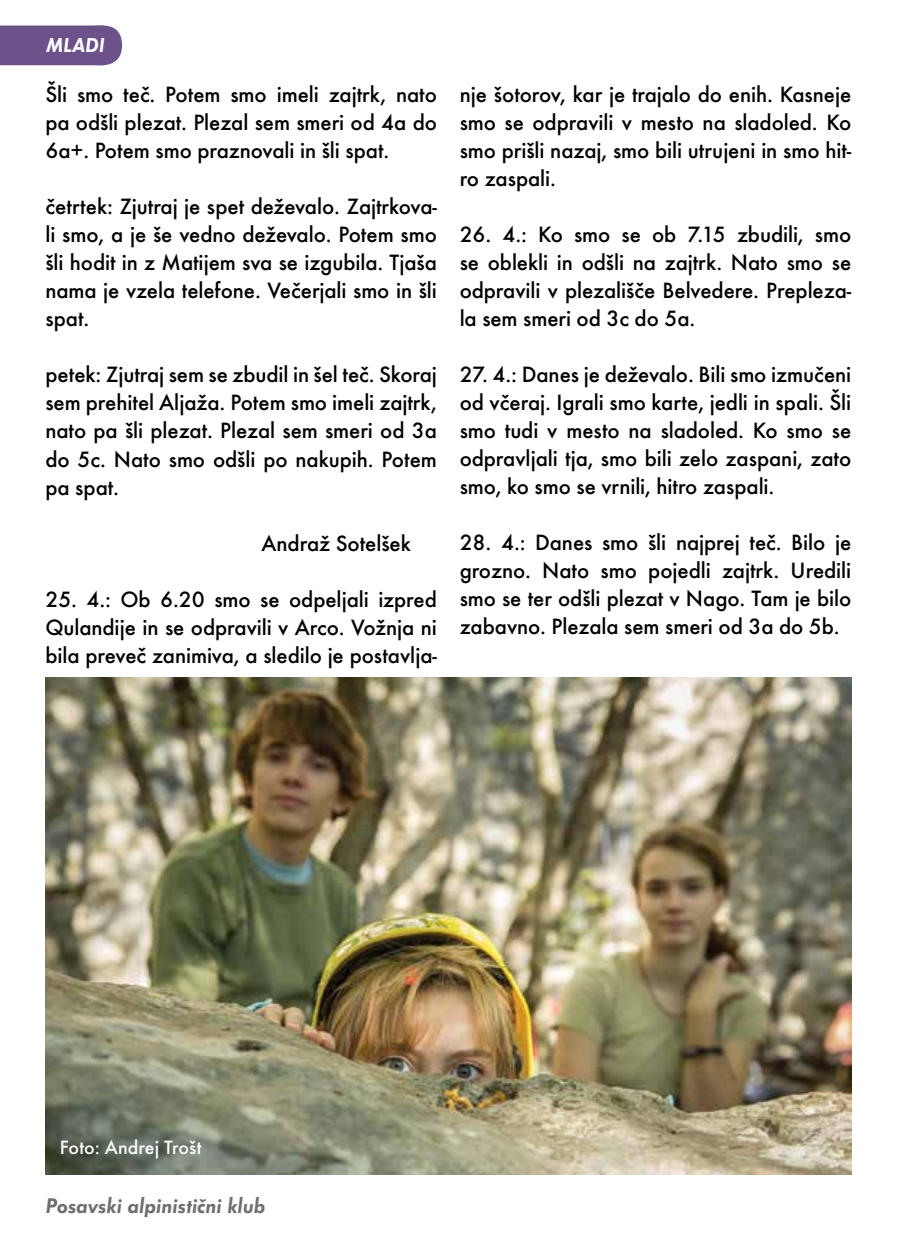
<style>
.page{position:relative;width:908px;height:1248px;background:#fff}
.page>*{position:absolute;margin:0;border:0;box-sizing:border-box;transform-origin:0 0}
.t1{font:500 23px/28px "Futura TEE";letter-spacing:-.005em;color:#000;text-align:justify}
.t2{font:22px "Futura TEE Demi Obli";color:#6d6e71}
.t3{font:21px "Futura TEE Demi Obli";color:#fff}
.t4{font:500 20px "Futura TEE";color:#fff}
</style>
<div class="page">
<img style="left:46px;top:677px;width:804px;height:497px">
<svg style="left:0;top:25px;width:122px;height:41px;background:#745b91"></svg>
<p class="t3" style="left:46px;top:33px;width:61px">MLADI</p>
<p class="t1" style="left:45px;top:81px;width:393px">Šli smo teč. Potem smo imeli zajtrk, nato pa odšli plezat. Plezal sem smeri od 4a do 6a+. Potem smo praznovali in šli spat.</p>
<p class="t1" style="left:45px;top:193px;width:393px">četrtek: Zjutraj je spet deževalo. Zajtrkova&shy;li smo, a je še vedno deževalo. Potem smo šli hodit in z Matijem sva se izgubila. Tjaša nama je vzela telefone. Večerjali smo in šli spat.</p>
<p class="t1" style="left:45px;top:361px;width:393px">petek: Zjutraj sem se zbudil in šel teč. Skoraj sem prehitel Aljaža. Potem smo imeli zajtrk, nato pa šli plezat. Plezal sem smeri od 3a do 5c. Nato smo odšli po nakupih. Potem pa spat.</p>
<p class="t1" style="left:261px;top:528px;width:151px">Andraž Sotelšek</p>
<p class="t1" style="left:45px;top:584px;width:393px">25. 4.: Ob 6.20 smo se odpeljali izpred Qulandije in se odpravili v Arco. Vožnja ni bila preveč zanimiva, a sledilo je postavlja-</p>
<p class="t1" style="left:459px;top:80px;width:393px">nje šotorov, kar je trajalo do enih. Kasneje smo se odpravili v mesto na sladoled. Ko smo prišli nazaj, smo bili utrujeni in smo hit&shy;ro zaspali.</p>
<p class="t1" style="left:459px;top:220px;width:393px">26. 4.: Ko smo se ob 7.15 zbudili, smo se oblekli in odšli na zajtrk. Nato smo se odpravili v plezališče Belvedere. Prepleza&shy;la sem smeri od 3c do 5a.</p>
<p class="t1" style="left:459px;top:360px;width:393px">27. 4.: Danes je deževalo. Bili smo izmučeni od včeraj. Igrali smo karte, jedli in spali. Šli smo tudi v mesto na sladoled. Ko smo se odpravljali tja, smo bili zelo zaspani, zato smo, ko smo se vrnili, hitro zaspali.</p>
<p class="t1" style="left:459px;top:528px;width:393px">28. 4.: Danes smo šli najprej teč. Bilo je grozno. Nato smo pojedli zajtrk. Uredili smo se ter odšli plezat v Nago. Tam je bilo zabavno. Plezala sem smeri od 3a do 5b.</p>
<p class="t4" style="left:60px;top:1135px;width:143px">Foto: Andrej Trošt</p>
<p class="t2" style="left:45px;top:1192px;width:221px">Posavski alpinistični klub</p>
</div>
